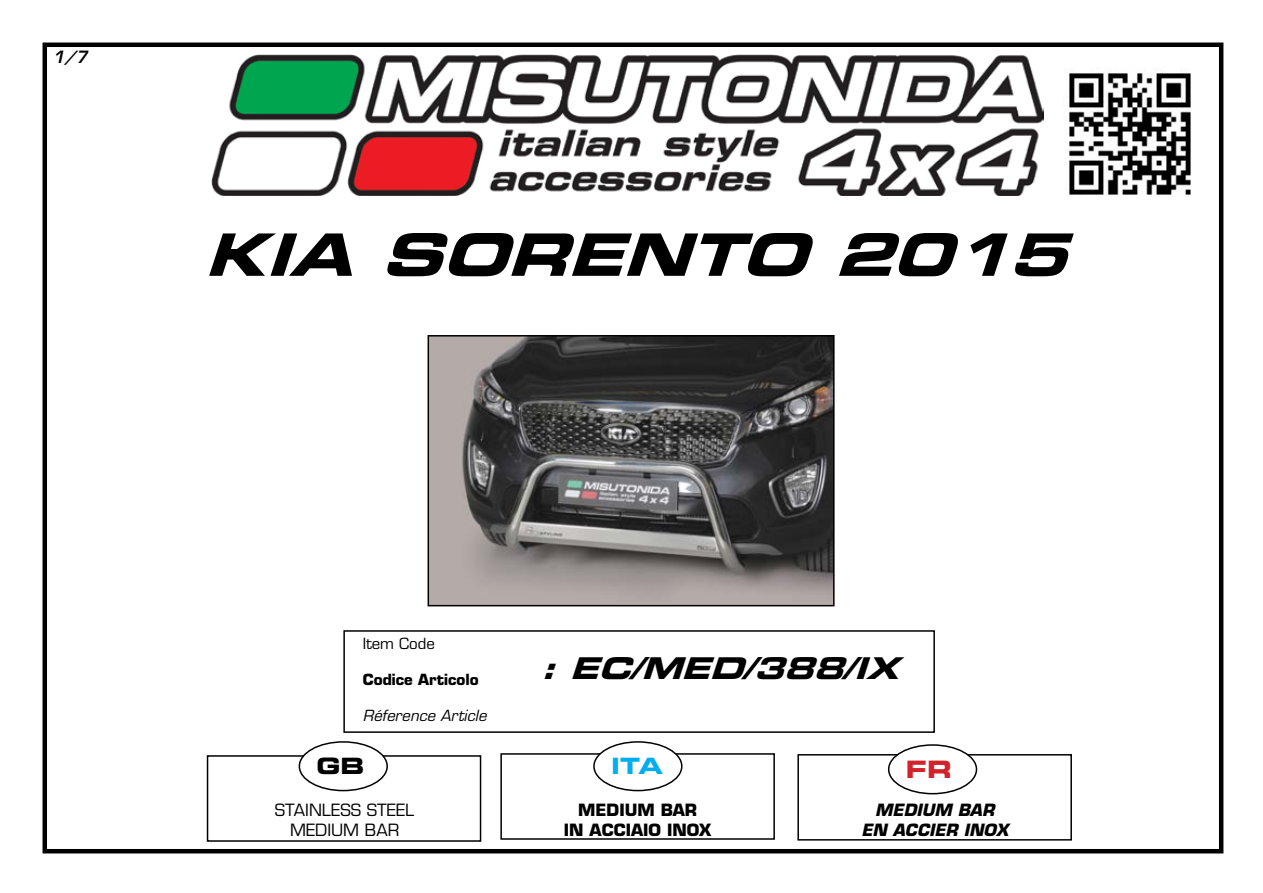
<style>
.page{position:relative;width:1263px;height:893px;background:#fff}
.page>*{position:absolute;margin:0;border:0;box-sizing:border-box;transform-origin:0 0}
.t1{font:italic 58.5px "Eurostile LT Std Bold Ex 2";color:#000}
.t2{font:italic 30px "Eurostile LT Std Bold Ex 2";color:#000}
.t3{font:24px "Eurostile LT Std Bold Ex 2";color:#d2232a}
.t4{font:22.5px "Eurostile LT Std Bold Ex 2";color:#00aeef}
.t5{font:22.5px "Eurostile LT Std Bold Ex 2";color:#000}
.t6{font:16.5px/19.8px "Eurostile LT Std";color:#000;text-align:center}
.t7{font:700 16.5px/19.8px "Eurostile LT Std";color:#000;text-align:center}
.t8{font:italic 700 16.5px/19.8px "Eurostile LT Std";color:#000;text-align:center}
.t9{font:italic 600 16.5px "Eurostile LT Std";color:#000}
.t10{font:italic 15px "Eurostile LT Std";color:#000}
.t11{font:700 15px "Eurostile LT Std";color:#000}
.t12{font:15px "Eurostile LT Std";color:#000}
</style>
<div class="page">
<div style="left:43px;top:43px;width:1180px;height:810px;border:4px solid #000"></div>
<div style="left:343px;top:630px;width:592px;height:103px;border:2px solid #000"></div>
<div style="left:207px;top:755px;width:274px;height:87px;border:2px solid #000"></div>
<div style="left:299px;top:742px;width:88px;height:49px;background:#fff;border-radius:50%"></div>
<div style="left:299px;top:741px;width:89px;height:50px;border:2px solid #000;border-radius:50%"></div>
<div style="left:500px;top:753px;width:275px;height:87px;border:2px solid #000"></div>
<div style="left:594px;top:742px;width:88px;height:49px;background:#fff;border-radius:50%"></div>
<div style="left:593px;top:741px;width:89px;height:50px;border:2px solid #000;border-radius:50%"></div>
<div style="left:797px;top:754px;width:275px;height:87px;border:2px solid #000"></div>
<div style="left:889px;top:745px;width:87px;height:49px;background:#fff;border-radius:50%"></div>
<div style="left:888px;top:744px;width:89px;height:50px;border:2px solid #000;border-radius:50%"></div>
<img style="left:212px;top:55px;width:832px;height:140px">
<img style="left:430px;top:338px;width:401px;height:265px">
<div style="left:427px;top:335px;width:407px;height:271px;border:2px solid #000"></div>
<img style="left:1069px;top:73px;width:122px;height:122px">
<p class="t9" style="left:53px;top:46px;width:36px">1/7</p>
<h1 class="t1" style="left:205px;top:214px;width:889px">KIA SORENTO 2015</h1>
<p class="t12" style="left:363px;top:635px;width:73px">Item Code</p>
<p class="t11" style="left:363px;top:670px;width:117px">Codice Articolo</p>
<p class="t10" style="left:363px;top:707px;width:125px">Réference Article</p>
<h2 class="t2" style="left:541px;top:647px;width:373px">:EC/MED/388/IX</h2>
<h3 class="t5" style="left:317px;top:750px;width:49px">GB</h3>
<h3 class="t4" style="left:611px;top:750px;width:53px">ITA</h3>
<h3 class="t3" style="left:906px;top:752px;width:48px">FR</h3>
<p class="t7" style="left:564px;top:800px;width:149px">MEDIUM BAR<br>IN ACCIAIO INOX</p>
<p class="t6" style="left:275px;top:800px;width:141px">STAINLESS STEEL<br>MEDIUM BAR</p>
<p class="t8" style="left:861px;top:800px;width:148px">MEDIUM BAR<br>EN ACCIER INOX</p>
</div>
